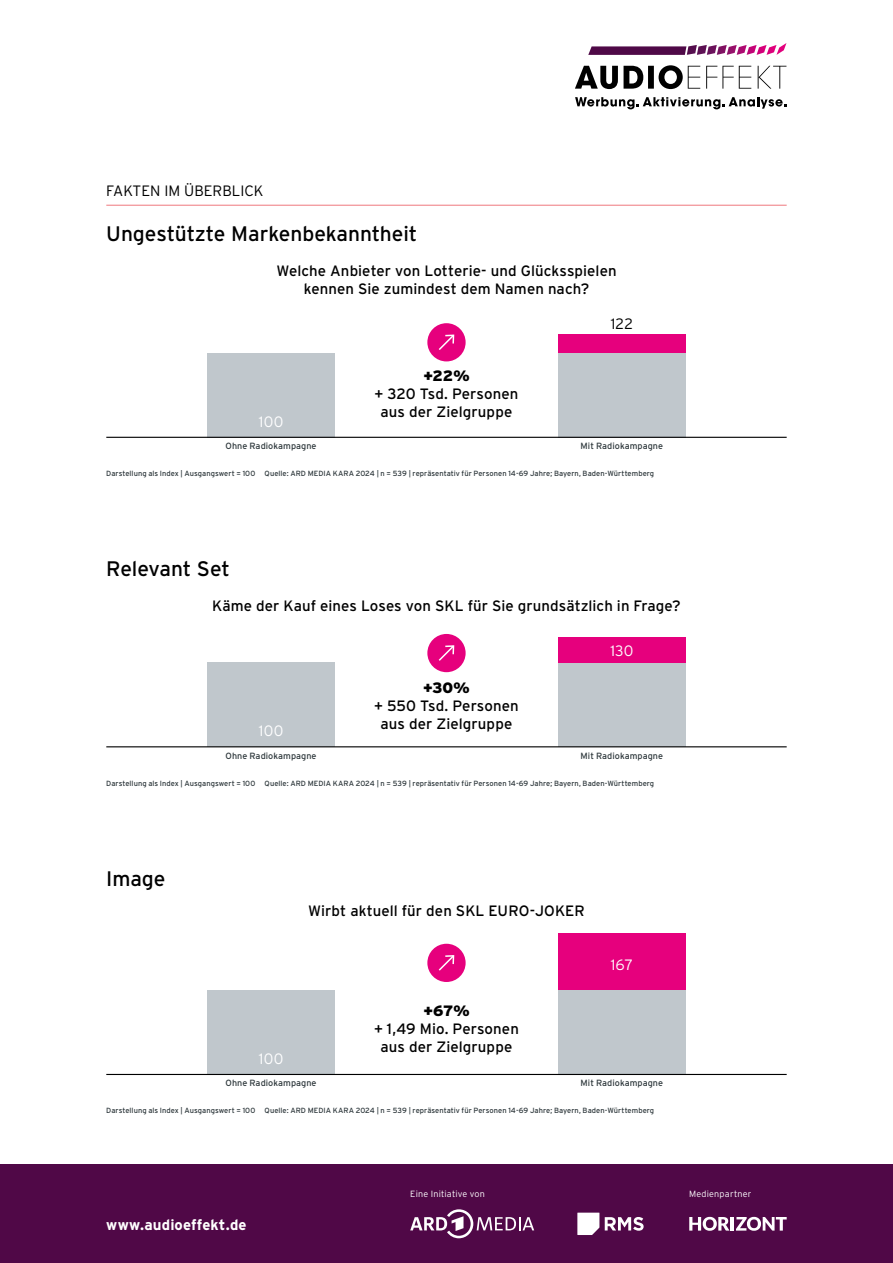
<style>
.page{position:relative;width:893px;height:1263px;background:#fff}
.page>*{position:absolute;margin:0;border:0;box-sizing:border-box;transform-origin:0 0}
.t1{font:21px "Interstate";letter-spacing:-.005em;color:#000}
.t2{font:15px/18px "Interstate";letter-spacing:.005em;color:#000;text-align:center}
.t3{font:300 15px "Interstate";color:#000}
.t4{font:700 15px "Interstate";letter-spacing:.01em;color:#fff}
.t5{font:300 15px "Interstate";letter-spacing:.015em;color:#fff}
.t6{font:900 15px "Interstate";color:#000}
.t7{font:9px "Interstate";letter-spacing:.01em;color:#2d373b}
.t8{font:300 9px "Interstate";letter-spacing:.025em;color:#fff}
.t9{font:7.5px "Interstate";letter-spacing:.005em;color:#2d373b}
</style>
<div class="page">
<svg style="left:588px;top:43px;width:198px;height:12px"></svg>
<svg style="left:575px;top:65px;width:211px;height:24px"></svg>
<svg style="left:575px;top:97px;width:211px;height:12px"></svg>
<div style="left:0;top:1164px;width:893px;height:99px;background:#500847"></div>
<hr style="left:106px;top:205px;width:681px;height:1px;background:#ef787e">
<div style="left:558px;top:353px;width:128px;height:84px;background:#c0c7cc"></div>
<div style="left:207px;top:353px;width:128px;height:84px;background:#c0c7cc"></div>
<div style="left:558px;top:334px;width:128px;height:19px;background:#e6007d"></div>
<hr style="left:106px;top:437px;width:681px;height:1px;background:#000">
<div style="left:427px;top:323px;width:39px;height:38px;background:#e6007d;border-radius:50%"></div>
<svg style="left:438px;top:334px;width:17px;height:16px"></svg>
<div style="left:558px;top:662px;width:128px;height:85px;background:#c0c7cc"></div>
<div style="left:558px;top:637px;width:128px;height:25px;background:#e6007d"></div>
<div style="left:207px;top:662px;width:128px;height:85px;background:#c0c7cc"></div>
<hr style="left:106px;top:746px;width:681px;height:1px;background:#000">
<div style="left:427px;top:634px;width:39px;height:38px;background:#e6007d;border-radius:50%"></div>
<svg style="left:438px;top:645px;width:17px;height:16px"></svg>
<div style="left:558px;top:990px;width:128px;height:84px;background:#c0c7cc"></div>
<div style="left:558px;top:933px;width:128px;height:57px;background:#e6007d"></div>
<div style="left:207px;top:990px;width:128px;height:84px;background:#c0c7cc"></div>
<div style="left:427px;top:944px;width:39px;height:38px;background:#e6007d;border-radius:50%"></div>
<svg style="left:438px;top:955px;width:17px;height:16px"></svg>
<hr style="left:106px;top:1074px;width:681px;height:1px;background:#000">
<svg style="left:689px;top:1217px;width:98px;height:14px"></svg>
<svg style="left:410px;top:1209px;width:124px;height:29px"></svg>
<svg style="left:577px;top:1212px;width:22px;height:23px"></svg>
<svg style="left:605px;top:1217px;width:39px;height:14px"></svg>
<h2 class="t3" style="left:106px;top:183px;width:159px">FAKTEN IM ÜBERBLICK</h2>
<h1 class="t1" style="left:106px;top:222px;width:312px">Ungestützte Markenbekanntheit</h1>
<h2 class="t2" style="left:276px;top:261px;width:342px">Welche Anbieter von Lotterie- und Glücksspielen kennen Sie zumindest dem Namen nach?</h2>
<h2 class="t3" style="left:611px;top:316px;width:24px">122</h2>
<h2 class="t6" style="left:423px;top:367px;width:48px">+22%</h2>
<h2 class="t2" style="left:375px;top:384px;width:145px">+ 320 Tsd. Personen aus der Zielgruppe</h2>
<h2 class="t5" style="left:259px;top:413px;width:26px">100</h2>
<p class="t7" style="left:226px;top:441px;width:93px">Ohne Radiokampagne</p>
<p class="t7" style="left:581px;top:441px;width:84px">Mit Radiokampagne</p>
<p class="t9" style="left:106px;top:469px;width:549px">Darstellung als Index | Ausgangswert = 100 Quelle: ARD MEDIA KARA 2024 | n = 539 | repräsentativ für Personen 14-69 Jahre; Bayern, Baden-Württemberg</p>
<h1 class="t1" style="left:106px;top:557px;width:125px">Relevant Set</h1>
<h2 class="t2" style="left:212px;top:596px;width:470px">Käme der Kauf eines Loses von SKL für Sie grundsätzlich in Frage?</h2>
<h2 class="t5" style="left:610px;top:642px;width:25px">130</h2>
<h2 class="t6" style="left:423px;top:679px;width:48px">+30%</h2>
<h2 class="t2" style="left:374px;top:696px;width:146px">+ 550 Tsd. Personen aus der Zielgruppe</h2>
<h2 class="t5" style="left:259px;top:722px;width:26px">100</h2>
<p class="t7" style="left:226px;top:751px;width:93px">Ohne Radiokampagne</p>
<p class="t7" style="left:581px;top:751px;width:84px">Mit Radiokampagne</p>
<p class="t9" style="left:106px;top:779px;width:549px">Darstellung als Index | Ausgangswert = 100 Quelle: ARD MEDIA KARA 2024 | n = 539 | repräsentativ für Personen 14-69 Jahre; Bayern, Baden-Württemberg</p>
<h1 class="t1" style="left:106px;top:866px;width:61px">Image</h1>
<h2 class="t2" style="left:308px;top:902px;width:278px">Wirbt aktuell für den SKL EURO-JOKER</h2>
<h2 class="t5" style="left:611px;top:956px;width:24px">167</h2>
<h2 class="t6" style="left:423px;top:1002px;width:48px">+67%</h2>
<h2 class="t2" style="left:374px;top:1019px;width:146px">+ 1,49 Mio. Personen aus der Zielgruppe</h2>
<h2 class="t5" style="left:259px;top:1050px;width:26px">100</h2>
<p class="t7" style="left:226px;top:1078px;width:93px">Ohne Radiokampagne</p>
<p class="t7" style="left:581px;top:1078px;width:84px">Mit Radiokampagne</p>
<p class="t9" style="left:106px;top:1106px;width:549px">Darstellung als Index | Ausgangswert = 100 Quelle: ARD MEDIA KARA 2024 | n = 539 | repräsentativ für Personen 14-69 Jahre; Bayern, Baden-Württemberg</p>
<h2 class="t4" style="left:106px;top:1216px;width:142px">www.audioeffekt.de</h2>
<p class="t8" style="left:410px;top:1189px;width:76px">Eine Initiative von</p>
<p class="t8" style="left:689px;top:1189px;width:64px">Medienpartner</p>
</div>
